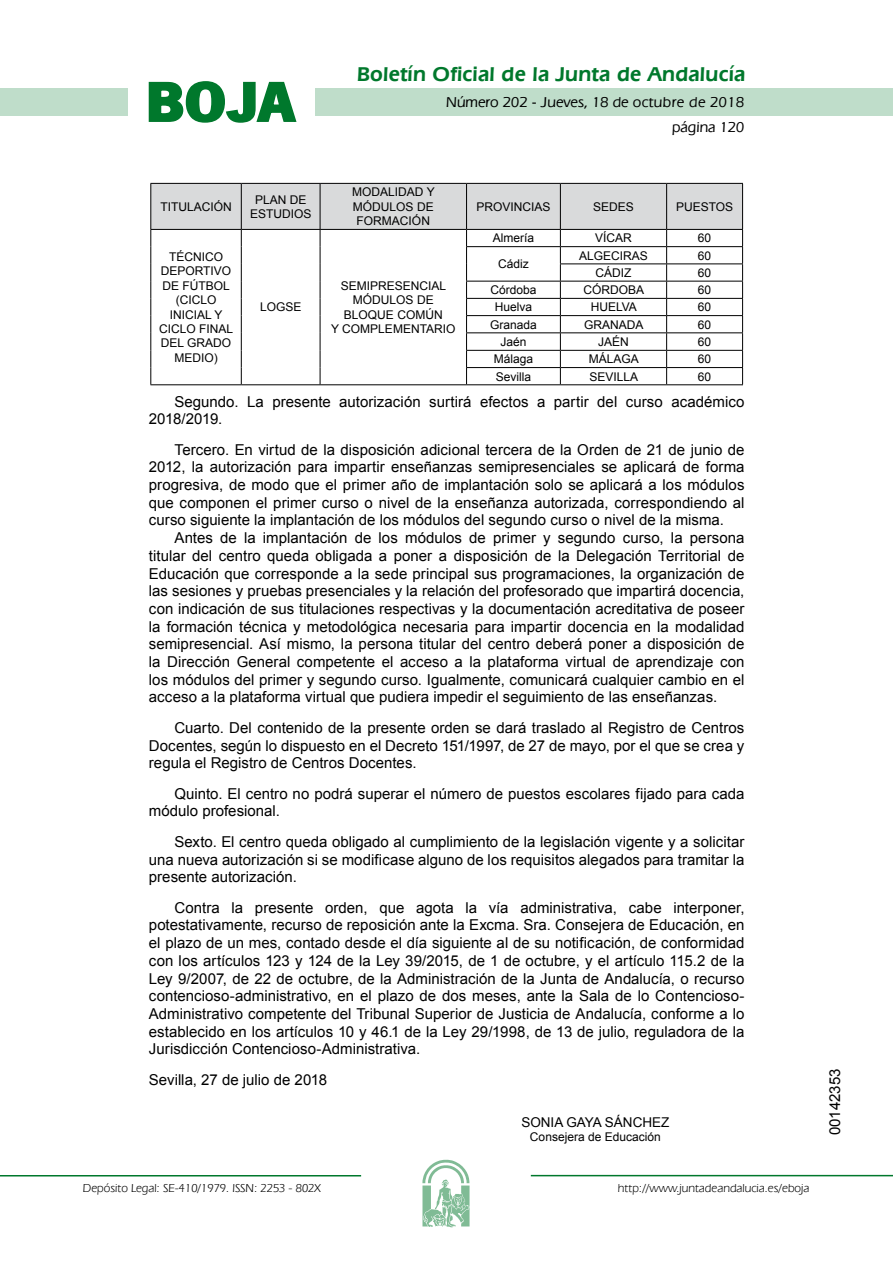
<style>
.page{position:relative;width:893px;height:1263px;background:#fff}
.page>*{position:absolute;margin:0;border:0;box-sizing:border-box;transform-origin:0 0}
.t1{font:700 57.75px "News Got T";color:#00782c;scale:1.14 1}
.t2{font:600 21px "Eras IT Cby BT";letter-spacing:.01em;color:#00782c}
.t3{font:15px/17.7px "Arial";color:#000;text-align:justify}
.t4{font:500 15px/24.5px "Eras IT Cby BT";color:#000;text-align:right}
.t5{font:13.5px "Arial";color:#000}
.t6{font:12px/14.4px "Arial";color:#000;text-align:center}
.t7{font:12px "Eras IT Cby BT";color:#000}
</style>
<div class="page">
<div style="left:315px;top:88px;width:577px;height:28px;background:#bfddca"></div>
<div style="left:0;top:88px;width:128px;height:28px;background:#bfddca"></div>
<hr style="left:0;top:1175px;width:361px;height:2px;background:#00782c">
<svg style="left:422px;top:1159px;width:47px;height:68px"></svg>
<hr style="left:531px;top:1175px;width:361px;height:1px;background:#00782c">
<svg style="left:148px;top:81px;width:149px;height:42px"></svg>
<svg style="left:150px;top:183px;width:593px;height:201px"></svg>
<hr style="left:150px;top:384px;width:91px;height:1px;background:#000">
<hr style="left:241px;top:384px;width:79px;height:1px;background:#000">
<hr style="left:320px;top:384px;width:146px;height:1px;background:#000">
<hr style="left:466px;top:384px;width:94px;height:1px;background:#000">
<hr style="left:560px;top:384px;width:106px;height:1px;background:#000">
<hr style="left:666px;top:384px;width:77px;height:1px;background:#000">
<h1 class="t1" style="left:145px;top:68px;width:133px">BOJA</h1>
<h2 class="t2" style="left:357px;top:62px;width:390px">Boletín Oficial de la Junta de Andalucía</h2>
<p class="t4" style="left:446px;top:90px;width:300px">Número 202 - Jueves, 18 de octubre de 2018 página 120</p>
<p class="t6" style="left:160px;top:199px;width:73px">TITULACIÓN</p>
<p class="t6" style="left:250px;top:192px;width:63px">PLAN DE<br>ESTUDIOS</p>
<p class="t6" style="left:352px;top:185px;width:84px">MODALIDAD Y<br>MÓDULOS DE<br>FORMACIÓN</p>
<p class="t6" style="left:476px;top:199px;width:76px">PROVINCIAS</p>
<p class="t6" style="left:593px;top:199px;width:42px">SEDES</p>
<p class="t6" style="left:676px;top:199px;width:59px">PUESTOS</p>
<p class="t6" style="left:493px;top:231px;width:43px">Almería</p>
<p class="t6" style="left:595px;top:231px;width:38px">VÍCAR</p>
<p class="t6" style="left:698px;top:231px;width:15px">60</p>
<p class="t6" style="left:498px;top:257px;width:32px">Cádiz</p>
<p class="t6" style="left:159px;top:250px;width:76px">TÉCNICO<br>DEPORTIVO<br>DE FÚTBOL (CICLO<br>INICIAL Y<br>CICLO FINAL<br>DEL GRADO<br>MEDIO)</p>
<p class="t6" style="left:579px;top:248px;width:70px">ALGECIRAS</p>
<p class="t6" style="left:698px;top:248px;width:15px">60</p>
<p class="t6" style="left:595px;top:266px;width:37px">CÁDIZ</p>
<p class="t6" style="left:698px;top:266px;width:15px">60</p>
<p class="t6" style="left:331px;top:279px;width:126px">SEMIPRESENCIAL<br>MÓDULOS DE<br>BLOQUE COMÚN<br>Y COMPLEMENTARIO</p>
<p class="t6" style="left:490px;top:283px;width:48px">Córdoba</p>
<p class="t6" style="left:583px;top:283px;width:62px">CÓRDOBA</p>
<p class="t6" style="left:698px;top:283px;width:15px">60</p>
<p class="t6" style="left:495px;top:300px;width:39px">Huelva</p>
<p class="t6" style="left:590px;top:300px;width:48px">HUELVA</p>
<p class="t6" style="left:698px;top:300px;width:15px">60</p>
<p class="t6" style="left:490px;top:317px;width:48px">Granada</p>
<p class="t6" style="left:584px;top:317px;width:61px">GRANADA</p>
<p class="t6" style="left:698px;top:317px;width:15px">60</p>
<p class="t6" style="left:500px;top:335px;width:28px">Jaén</p>
<p class="t6" style="left:598px;top:335px;width:32px">JAÉN</p>
<p class="t6" style="left:698px;top:335px;width:15px">60</p>
<p class="t6" style="left:494px;top:352px;width:41px">Málaga</p>
<p class="t6" style="left:589px;top:352px;width:52px">MÁLAGA</p>
<p class="t6" style="left:698px;top:352px;width:15px">60</p>
<p class="t6" style="left:496px;top:369px;width:37px">Sevilla</p>
<p class="t6" style="left:589px;top:369px;width:50px">SEVILLA</p>
<p class="t6" style="left:698px;top:369px;width:15px">60</p>
<p class="t3" style="left:149px;top:393px;width:597px;text-indent:26px">Segundo. La presente autorización surtirá efectos a partir del curso académico<br>2018/2019.</p>
<p class="t3" style="left:149px;top:441px;width:597px;text-indent:26px">Tercero. En virtud de la disposición adicional tercera de la Orden de 21 de junio de 2012, la autorización para impartir enseñanzas semipresenciales se aplicará de forma progresiva, de modo que el primer año de implantación solo se aplicará a los módulos que componen el primer curso o nivel de la enseñanza autorizada, correspondiendo al curso siguiente la implantación de los módulos del segundo curso o nivel de la misma.</p>
<p class="t3" style="left:149px;top:529px;width:597px;text-indent:26px">Antes de la implantación de los módulos de primer y segundo curso, la persona titular del centro queda obligada a poner a disposición de la Delegación Territorial de Educación que corresponde a la sede principal sus programaciones, la organización de las sesiones y pruebas presenciales y la relación del profesorado que impartirá docencia, con indicación de sus titulaciones respectivas y la documentación acreditativa de poseer la formación técnica y metodológica necesaria para impartir docencia en la modalidad semipresencial. Así mismo, la persona titular del centro deberá poner a disposición de la Dirección General competente el acceso a la plataforma virtual de aprendizaje con los módulos del primer y segundo curso. Igualmente, comunicará cualquier cambio en el acceso a la plataforma virtual que pudiera impedir el seguimiento de las enseñanzas.</p>
<p class="t3" style="left:149px;top:719px;width:597px;text-indent:26px">Cuarto. Del contenido de la presente orden se dará traslado al Registro de Centros Docentes, según lo dispuesto en el Decreto 151/1997, de 27 de mayo, por el que se crea y regula el Registro de Centros Docentes.</p>
<p class="t3" style="left:149px;top:785px;width:597px;text-indent:26px">Quinto. El centro no podrá superar el número de puestos escolares fijado para cada módulo profesional.</p>
<p class="t3" style="left:149px;top:833px;width:597px;text-indent:26px">Sexto. El centro queda obligado al cumplimiento de la legislación vigente y a solicitar una nueva autorización si se modificase alguno de los requisitos alegados para tramitar la presente autorización.</p>
<p class="t3" style="left:149px;top:899px;width:597px;text-indent:26px">Contra la presente orden, que agota la vía administrativa, cabe interponer, potestativamente, recurso de reposición ante la Excma. Sra. Consejera de Educación, en el plazo de un mes, contado desde el día siguiente al de su notificación, de conformidad con los artículos 123 y 124 de la Ley 39/2015, de 1 de octubre, y el artículo 115.2 de la Ley 9/2007, de 22 de octubre, de la Administración de la Junta de Andalucía, o recurso contencioso-administrativo, en el plazo de dos meses, ante la Sala de lo Contencioso-Administrativo competente del Tribunal Superior de Justicia de Andalucía, conforme a lo establecido en los artículos 10 y 46.1 de la Ley 29/1998, de 13 de julio, reguladora de la Jurisdicción Contencioso-Administrativa.</p>
<p class="t3" style="left:149px;top:1071px;width:180px">Sevilla, 27 de julio de 2018</p>
<p class="t5" style="left:521px;top:1113px;width:150px">SONIA GAYA SÁNCHEZ</p>
<p class="t6" style="left:530px;top:1129px;width:132px">Consejera de Educación</p>
<p class="t6" style="left:260px;top:300px;width:43px">LOGSE</p>
<p class="t7" style="left:83px;top:1181px;width:239px">Depósito Legal: SE-410/1979. ISSN: 2253 - 802X</p>
<p class="t7" style="left:618px;top:1181px;width:193px">http://www.juntadeandalucia.es/eboja</p>
<p class="t3" style="left:826px;top:1135px;width:68px;rotate:-90deg">00142353</p>
</div>
